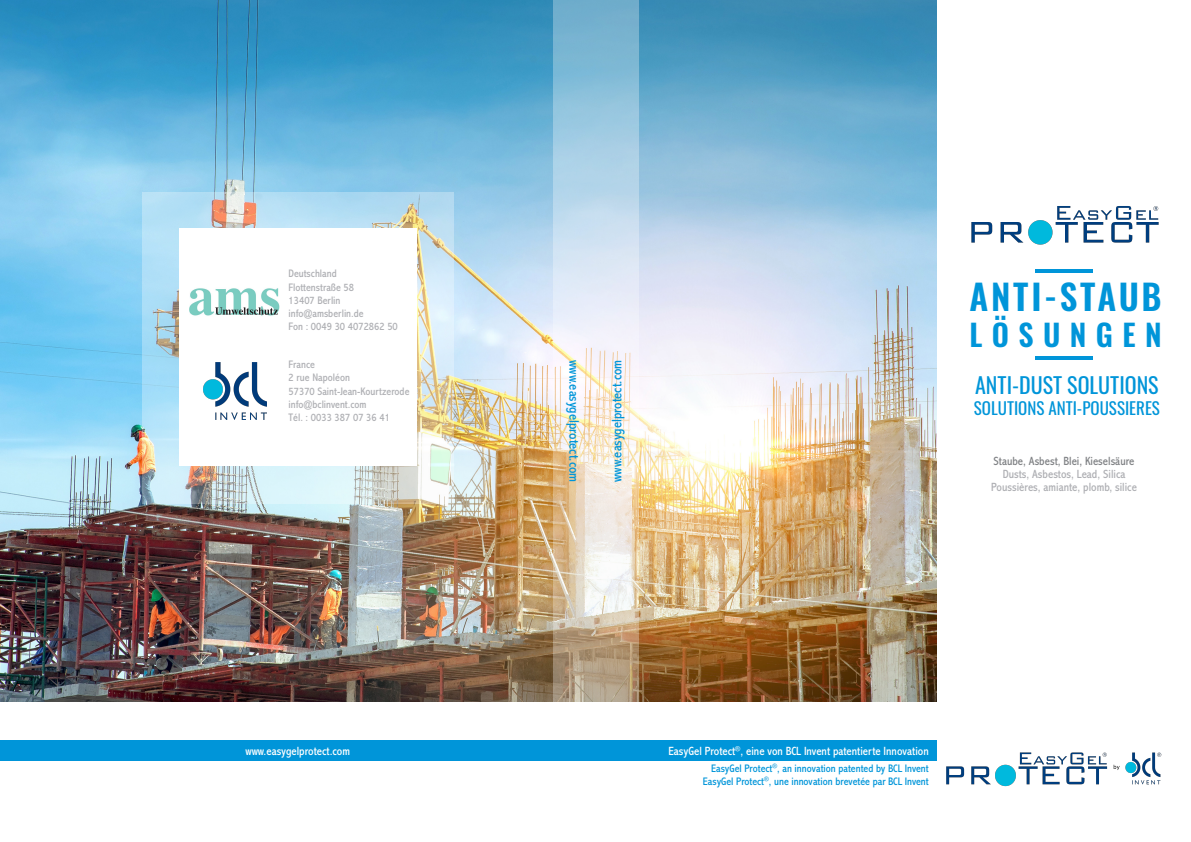
<style>
.page{position:relative;width:1191px;height:842px;background:#fff}
.page>*{position:absolute;margin:0;border:0;box-sizing:border-box;transform-origin:0 0}
.Titre_de_page{font:600 35px "Oswald";letter-spacing:.075em;color:#0095d9}
.Titre_de_page-2{font:600 30px "Oswald";letter-spacing:.315em;color:#0095d9}
.Titre_de_page-3{font:22px "Oswald";color:#0095d9}
.Titre_de_page-4{font:17px "Oswald";color:#0095d9}
.Texte_en_blanc{font:condensed 14px "Abadi MT Std";color:#0095d9}
.Texte_en_blanc-2{font:condensed 12px "Abadi MT Std";color:#fff}
.t1{font:condensed 12px "Abadi MT Std";color:#afb0b4}
.t2{font:condensed 12px "Abadi MT Std";color:#808285}
.t3{font:condensed 11px "Abadi MT Std";color:#afb0b4}
.Texte_en_blanc-3{font:condensed 11px "Abadi MT Std";color:#0095d9}
</style>
<div class="page">
<img style="left:0;top:0;width:937px;height:702px">
<svg style="left:553px;top:0;width:85px;height:702px"></svg>
<div style="left:0;top:740px;width:1156px;height:21px;background:#0095d9"></div>
<div style="left:937px;top:0;width:254px;height:842px;background:#fff"></div>
<img style="left:142px;top:192px;width:312px;height:312px">
<div style="left:179px;top:228px;width:237px;height:237px;background:#fff"></div>
<hr style="left:1035px;top:269px;width:57px;height:4px;background:#0095d9">
<hr style="left:1035px;top:356px;width:57px;height:3px;background:#0095d9">
<img style="left:203px;top:363px;width:63px;height:56px">
<img style="left:971px;top:206px;width:188px;height:39px">
<img style="left:190px;top:288px;width:90px;height:28px">
<img style="left:946px;top:752px;width:215px;height:35px">
<p class="t3" style="left:288px;top:268px;width:50px">Deutschland</p>
<p class="t3" style="left:288px;top:281px;width:67px">Flottenstraße 58</p>
<p class="t3" style="left:288px;top:294px;width:53px">13407 Berlin</p>
<p class="t3" style="left:288px;top:307px;width:77px">info@amsberlin.de</p>
<p class="t3" style="left:288px;top:321px;width:111px">Fon : 0049 30 4072862 50</p>
<p class="t3" style="left:288px;top:358px;width:28px">France</p>
<p class="t3" style="left:288px;top:372px;width:63px">2 rue Napoléon</p>
<p class="t3" style="left:288px;top:385px;width:122px">57370 Saint-Jean-Kourtzerode</p>
<p class="t3" style="left:288px;top:398px;width:79px">info@bclinvent.com</p>
<p class="t3" style="left:288px;top:411px;width:103px">Tél. : 0033 387 07 36 41</p>
<p class="Texte_en_blanc-2" style="left:245px;top:744px;width:106px">www.easygelprotect.com</p>
<p class="Texte_en_blanc" style="left:582px;top:360px;width:124px;rotate:90deg">www.easygelprotect.com</p>
<p class="Texte_en_blanc" style="left:609px;top:482px;width:124px;rotate:-90deg">www.easygelprotect.com</p>
<p class="Titre_de_page" style="left:969px;top:279px;width:194px">ANTI-STAUB</p>
<p class="Titre_de_page-2" style="left:969px;top:319px;width:194px">LÖSUNGEN</p>
<p class="Titre_de_page-3" style="left:975px;top:366px;width:185px">ANTI-DUST SOLUTIONS</p>
<p class="Titre_de_page-4" style="left:973px;top:393px;width:188px">SOLUTIONS ANTI-POUSSIERES</p>
<p class="t2" style="left:993px;top:454px;width:142px">Staube, Asbest, Blei, Kieselsäure</p>
<p class="t1" style="left:1002px;top:467px;width:124px">Dusts, Asbestos, Lead, Silica</p>
<p class="t1" style="left:991px;top:481px;width:147px">Poussières, amiante, plomb, silice</p>
<p class="Texte_en_blanc-2" style="left:668px;top:744px;width:262px">EasyGel Protect<sup>®</sup>, eine von BCL Invent patentierte Innovation</p>
<p class="Texte_en_blanc-3" style="left:711px;top:762px;width:219px">EasyGel Protect<sup>®</sup>, an innovation patented by BCL Invent</p>
<p class="Texte_en_blanc-3" style="left:703px;top:775px;width:227px">EasyGel Protect<sup>®</sup>, une innovation brevetée par BCL Invent</p>
</div>
